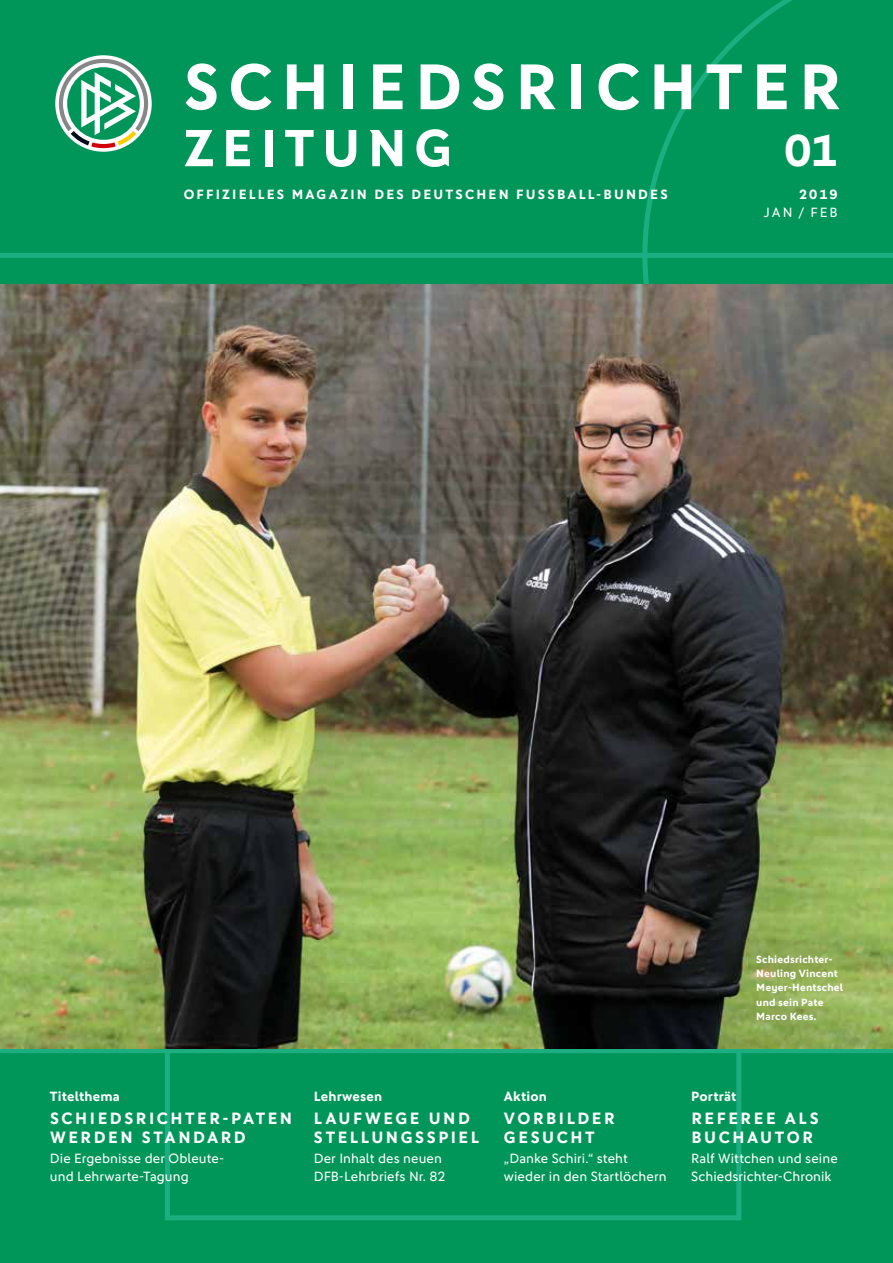
<style>
.page{position:relative;width:893px;height:1263px;background:#fff}
.page>*{position:absolute;margin:0;border:0;box-sizing:border-box;transform-origin:0 0}
.t1{font:700 64.8px "DFB Sans";letter-spacing:.14em;color:#fff}
.t2{font:700 52.5px "DFB Sans";letter-spacing:.145em;color:#fff}
.t3{font:700 45px "DFB Sans";color:#fff}
.t4{font:700 16.5px/18.8px "DFB Sans";letter-spacing:.155em;color:#fff}
.t5{font:13.5px/17.2px "DFB Sans";letter-spacing:.01em;color:#fff}
.t6{font:700 13.5px "DFB Sans";letter-spacing:.16em;color:#fff}
.t7{font:700 13.5px "DFB Sans";letter-spacing:.01em;color:#fff}
.t8{font:700 13.5px "DFB Sans";letter-spacing:.015em;color:#fff}
.t9{font:700 10.5px/14.2px "DFB Sans";letter-spacing:.015em;color:#fff}
</style>
<div class="page">
<div style="left:0;top:1048px;width:893px;height:215px;background:#009659"></div>
<div style="left:0;top:0;width:893px;height:285px;background:#009659"></div>
<svg style="left:55px;top:55px;width:97px;height:97px"></svg>
<svg style="left:59px;top:59px;width:89px;height:89px"></svg>
<img style="left:0;top:285px;width:893px;height:763px">
<h1 class="t1" style="left:184px;top:48px;width:658px">SCHIEDSRICHTER</h1>
<h2 class="t2" style="left:184px;top:117px;width:269px">ZEITUNG</h2>
<h3 class="t3" style="left:785px;top:124px;width:55px">01</h3>
<p class="t6" style="left:799px;top:186px;width:40px">2019</p>
<p class="t5" style="left:764px;top:203px;width:75px">JAN / FEB</p>
<p class="t6" style="left:184px;top:186px;width:486px">OFFIZIELLES MAGAZIN DES DEUTSCHEN FUSSBALL-BUNDES</p>
<p class="t9" style="left:756px;top:952px;width:88px">Schiedsrichter-<br>Neuling Vincent<br>Meyer-Hentschel und sein Pate<br>Marco Kees.</p>
<p class="t7" style="left:50px;top:1088px;width:71px">Titelthema</p>
<p class="t4" style="left:50px;top:1109px;width:244px">SCHIEDSRICHTER-PATEN<br>WERDEN STANDARD</p>
<p class="t5" style="left:50px;top:1150px;width:176px">Die Ergebnisse der Obleute&shy;und Lehrwarte-Tagung</p>
<p class="t7" style="left:314px;top:1088px;width:70px">Lehrwesen</p>
<p class="t4" style="left:314px;top:1109px;width:167px">LAUFWEGE UND<br>STELLUNGSSPIEL</p>
<p class="t5" style="left:314px;top:1150px;width:133px">Der Inhalt des neuen<br>DFB-Lehrbriefs Nr. 82</p>
<p class="t6" style="left:504px;top:1088px;width:45px">Aktion</p>
<p class="t4" style="left:504px;top:1109px;width:112px">VORBILDER<br>GESUCHT</p>
<p class="t5" style="left:504px;top:1150px;width:164px">„Danke Schiri.“ steht wieder in den Startlöchern</p>
<p class="t8" style="left:691px;top:1088px;width:47px">Porträt</p>
<p class="t4" style="left:691px;top:1109px;width:129px">REFEREE ALS<br>BUCHAUTOR</p>
<p class="t5" style="left:691px;top:1150px;width:148px">Ralf Wittchen und seine<br>Schiedsrichter-Chronik</p>
</div>
